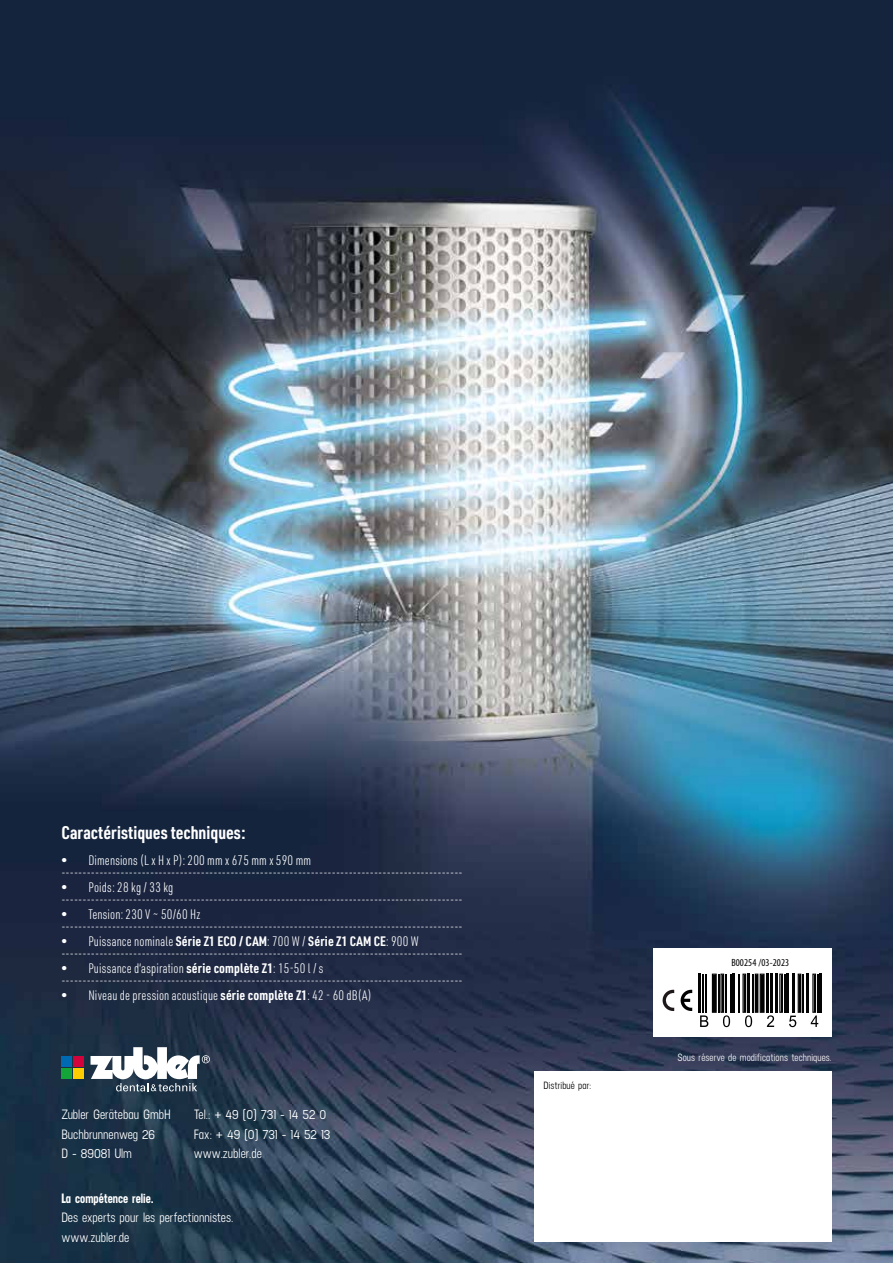
<style>
.page{position:relative;width:893px;height:1263px;background:#fff}
.page>*{position:absolute;margin:0;border:0;box-sizing:border-box;transform-origin:0 0}
.t1{font:700 18px "URWDIN Cond";letter-spacing:.005em;color:#fff}
.t2{font:300 13.5px/13.5px "URWDIN Cond";letter-spacing:.01em;color:#fff}
.t3{font:500 13.5px/19.5px "Neusa";color:#fff}
.t4{font:700 13.5px "Neusa";color:#fff}
.t5{font:500 10.5px "Neusa";letter-spacing:.01em;color:#fff}
.t6{font:condensed 10.5px "Myriad Pro";letter-spacing:.01em;color:#000}
.t7{font:500 10.5px "Neusa";letter-spacing:.01em;color:#000}
.s1{font-weight:700}
</style>
<div class="page">
<img style="left:0;top:0;width:893px;height:1263px">
<div style="left:534px;top:1071px;width:298px;height:171px;background:#fff"></div>
<div style="left:74px;top:1056px;width:10px;height:11px;background:#d3043b"></div>
<div style="left:61px;top:1056px;width:11px;height:11px;background:#0069b4"></div>
<div style="left:74px;top:1068px;width:10px;height:11px;background:#fc0"></div>
<div style="left:61px;top:1068px;width:11px;height:11px;background:#13a538"></div>
<svg style="left:91px;top:1047px;width:119px;height:44px"></svg>
<div style="left:653px;top:948px;width:179px;height:89px;background:#fff"></div>
<svg style="left:663px;top:990px;width:11px;height:21px"></svg>
<svg style="left:680px;top:990px;width:12px;height:21px"></svg>
<hr style="left:698px;top:973px;width:3px;height:40px;background:#030304">
<hr style="left:718px;top:974px;width:1px;height:38px;background:#030304">
<svg style="left:720px;top:973px;width:4px;height:40px"></svg>
<hr style="left:722px;top:975px;width:1px;height:36px;background:#030304">
<hr style="left:725px;top:974px;width:1px;height:38px;background:#030304">
<hr style="left:730px;top:974px;width:1px;height:38px;background:#030304">
<hr style="left:733px;top:973px;width:2px;height:40px;background:#030304">
<hr style="left:739px;top:974px;width:1px;height:38px;background:#030304">
<svg style="left:742px;top:973px;width:4px;height:40px"></svg>
<hr style="left:744px;top:975px;width:1px;height:36px;background:#030304">
<hr style="left:747px;top:973px;width:3px;height:40px;background:#030304">
<hr style="left:752px;top:974px;width:1px;height:38px;background:#030304">
<hr style="left:755px;top:973px;width:3px;height:40px;background:#030304">
<hr style="left:776px;top:973px;width:2px;height:40px;background:#030304">
<svg style="left:779px;top:973px;width:4px;height:40px"></svg>
<hr style="left:780px;top:975px;width:2px;height:36px;background:#030304">
<hr style="left:784px;top:974px;width:1px;height:38px;background:#030304">
<hr style="left:787px;top:973px;width:2px;height:40px;background:#030304">
<hr style="left:793px;top:973px;width:2px;height:40px;background:#030304">
<hr style="left:798px;top:973px;width:3px;height:40px;background:#030304">
<hr style="left:802px;top:974px;width:1px;height:38px;background:#030304">
<hr style="left:806px;top:973px;width:3px;height:40px;background:#030304">
<svg style="left:812px;top:973px;width:4px;height:40px"></svg>
<hr style="left:814px;top:975px;width:1px;height:36px;background:#030304">
<hr style="left:817px;top:974px;width:1px;height:38px;background:#030304">
<hr style="left:820px;top:973px;width:2px;height:40px;background:#030304">
<svg style="left:700px;top:973px;width:17px;height:54px"></svg>
<svg style="left:723px;top:1015px;width:7px;height:12px"></svg>
<svg style="left:745px;top:1015px;width:7px;height:12px"></svg>
<svg style="left:760px;top:973px;width:14px;height:54px"></svg>
<svg style="left:789px;top:1015px;width:7px;height:12px"></svg>
<svg style="left:811px;top:1015px;width:7px;height:12px"></svg>
<h1 class="t1" style="left:61px;top:820px;width:186px">Caractéristiques techniques:</h1>
<p class="t2" style="left:61px;top:853px;width:403px">• Dimensions (L x H x P): 200 mm x 675 mm x 590 mm -----------------------------------------------------------------------------------------------</p>
<p class="t2" style="left:61px;top:880px;width:403px">• Poids: 28 kg / 33 kg -----------------------------------------------------------------------------------------------</p>
<p class="t2" style="left:61px;top:907px;width:403px">• Tension: 230 V ~ 50/60 Hz -----------------------------------------------------------------------------------------------</p>
<p class="t2" style="left:61px;top:934px;width:403px">• Puissance nominale <span class="s1">Série Z1 ECO / CAM</span>: 700 W / <span class="s1">Série Z1 CAM CE</span>: 900 W -----------------------------------------------------------------------------------------------</p>
<p class="t2" style="left:61px;top:961px;width:403px">• Puissance d‘aspiration <span class="s1">série complète Z1</span>: 15-50 l / s -----------------------------------------------------------------------------------------------</p>
<p class="t2" style="left:61px;top:988px;width:312px">• Niveau de pression acoustique <span class="s1">série complète Z1</span>: 42 - 60 dB(A)</p>
<p class="t3" style="left:61px;top:1104px;width:111px">Zubler Gerätebau GmbH<br>Buchbrunnenweg 26<br>D - 89081 Ulm</p>
<p class="t3" style="left:194px;top:1104px;width:138px">Tel.: + 49 (0) 731 - 14 52 0<br>Fax: + 49 (0) 731 - 14 52 13 www.zubler.de</p>
<p class="t4" style="left:61px;top:1188px;width:94px">La compétence relie.</p>
<p class="t3" style="left:61px;top:1207px;width:173px">Des experts pour les perfectionnistes. www.zubler.de</p>
<p class="t7" style="left:543px;top:1079px;width:49px">Distribué par:</p>
<p class="t6" style="left:731px;top:956px;width:59px">B00254 /03-2023</p>
<p class="t5" style="left:678px;top:1051px;width:156px">Sous réserve de modifications techniques.</p>
</div>
